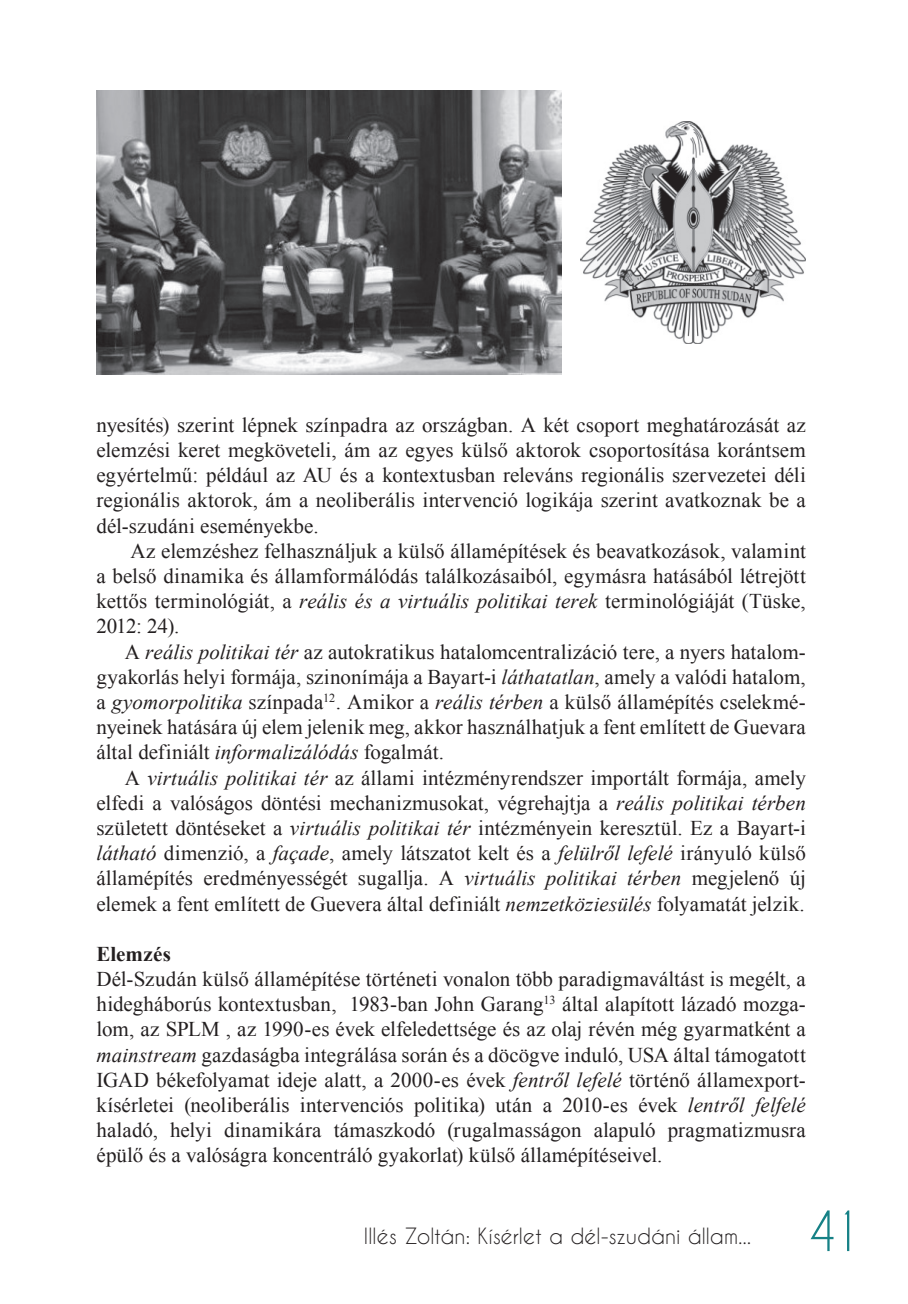
<style>
.page{position:relative;width:908px;height:1304px;background:#fff}
.page>*{position:absolute;margin:0;border:0;box-sizing:border-box;transform-origin:0 0}
.t1{font:52px "Caviar Dreams";color:#168186}
.t2{font:21px/25.2px "Times New Roman";color:#231f20;text-align:justify}
.t3{font:21px "Caviar Dreams";color:#231f20}
.t4{font:700 21px "Times New Roman";letter-spacing:.005em;color:#231f20}
.s1{font-style:italic}
</style>
<div class="page">
<img style="left:96px;top:91px;width:465px;height:283px">
<img style="left:580px;top:121px;width:225px;height:222px">
<p class="t2" style="left:96px;top:412px;width:710px">nyesítés) szerint lépnek színpadra az országban. A két csoport meghatározását az elemzési keret megköveteli, ám az egyes külső aktorok csoportosítása korántsem egyértelmű: például az AU és a kontextusban releváns regionális szervezetei déli regionális aktorok, ám a neoliberális intervenció logikája szerint avatkoznak be a dél-szudáni eseményekbe.</p>
<p class="t2" style="left:96px;top:538px;width:710px;text-indent:34px">Az elemzéshez felhasználjuk a külső államépítések és beavatkozások, valamint a belső dinamika és államformálódás találkozásaiból, egymásra hatásából létrejött kettős terminológiát, a <span class="s1">reális és a virtuális politikai terek</span> terminológiáját (Tüske, 2012: 24).</p>
<p class="t2" style="left:96px;top:639px;width:710px;text-indent:28px">A <span class="s1">reális politikai tér</span> az autokratikus hatalomcentralizáció tere, a nyers hatalom&shy;gyakorlás helyi formája, szinonímája a Bayart-i <span class="s1">láthatatlan</span>, amely a valódi hatalom, a <span class="s1">gyomorpolitika</span> színpada<sup>12</sup>. Amikor a <span class="s1">reális térben</span> a külső államépítés cselekmé&shy;nyeinek hatására új elem jelenik meg, akkor használhatjuk a fent említett de Guevara által definiált <span class="s1">informalizálódás</span> fogalmát.</p>
<p class="t2" style="left:96px;top:765px;width:710px;text-indent:28px">A <span class="s1">virtuális politikai tér</span> az állami intézményrendszer importált formája, amely elfedi a valóságos döntési mechanizmusokat, végrehajtja a <span class="s1">reális politikai térben </span>született döntéseket a <span class="s1">virtuális politikai tér</span> intézményein keresztül. Ez a Bayart-i <span class="s1">látható</span> dimenzió, a <span class="s1">façade</span>, amely látszatot kelt és a <span class="s1">felülről lefelé</span> irányuló külső államépítés eredményességét sugallja. A <span class="s1">virtuális politikai térben</span> megjelenő új elemek a fent említett de Guevera által definiált <span class="s1">nemzetköziesülés</span> folyamatát jelzik.</p>
<p class="t4" style="left:96px;top:939px;width:76px">Elemzés</p>
<p class="t2" style="left:96px;top:966px;width:710px">Dél-Szudán külső államépítése történeti vonalon több paradigmaváltást is megélt, a hidegháborús kontextusban, 1983-ban John Garang<sup>13</sup> által alapított lázadó mozga&shy;lom, az SPLM , az 1990-es évek elfeledettsége és az olaj révén még gyarmatként a <span class="s1">mainstream</span> gazdaságba integrálása során és a döcögve induló, USA által támogatott IGAD békefolyamat ideje alatt, a 2000-es évek <span class="s1">fentről lefelé</span> történő államexport&shy;kísérletei (neoliberális intervenciós politika) után a 2010-es évek <span class="s1">lentről felfelé </span>haladó, helyi dinamikára támaszkodó (rugalmasságon alapuló pragmatizmusra épülő és a valóságra koncentráló gyakorlat) külső államépítéseivel.</p>
<p class="t3" style="left:363px;top:1224px;width:388px">Illés Zoltán: Kísérlet a dél-szudáni állam...</p>
<h1 class="t1" style="left:805px;top:1200px;width:58px">41</h1>
</div>
